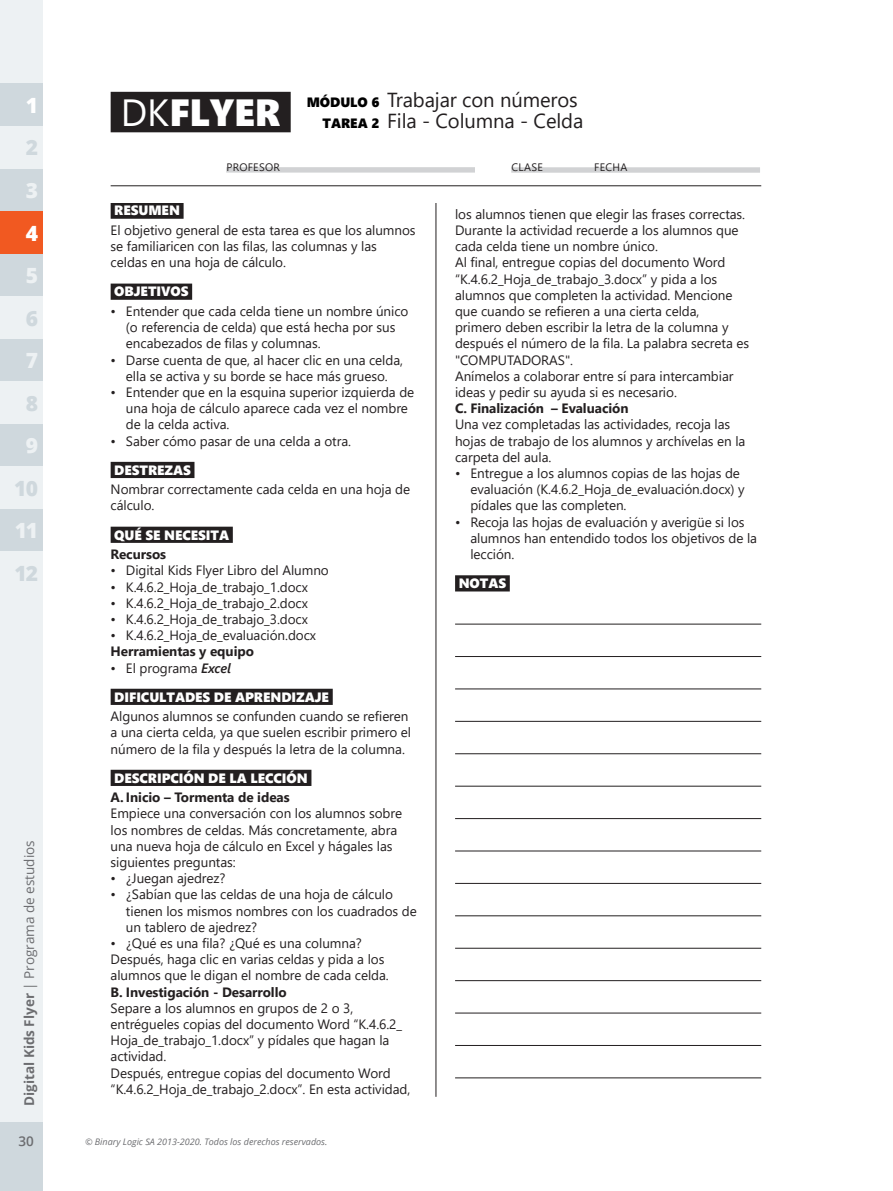
<style>
.page{position:relative;width:893px;height:1191px;background:#fff}
.page>*{position:absolute;margin:0;border:0;box-sizing:border-box;transform-origin:0 0}
.t1{font:37.8px "Segoe UI Black";letter-spacing:-.005em;color:#fff}
.t2{font:800 21px "Open Sans";color:#cfd8dd}
.t3{font:800 21px "Open Sans";color:#edf1f3}
.t4{font:800 21px "Open Sans";color:#fff}
.t5{font:20.25px/21.6px "Segoe UI";letter-spacing:-.005em;color:#231f20;text-align:right}
.t6{font:13.5px/16.2px "Segoe UI";letter-spacing:-.005em;color:#231f20}
.t7{font:700 13.5px "Segoe UI";letter-spacing:-.005em;color:#231f20}
.t8{font:13.5px "Segoe UI Black";letter-spacing:-.005em;color:#fff}
.t9{font:13.5px "Open Sans";color:#6c6d70}
.t10{font:600 13.5px "Open Sans";color:#6c6d70}
.t11{font:10.8px "Segoe UI";letter-spacing:.025em;color:#231f20}
.t12{font:italic 9px "Open Sans";color:#6c6d70}
.s1{font-weight:700}
.s2{font-family:"Segoe UI"}
.s3{font-family:"Segoe UI Black";font-size:13.5px;color:#000}
.s4{font-weight:600;font-style:italic}
</style>
<div class="page">
<hr style="left:436px;top:94px;width:1px;height:1002px;background:#231f20">
<div style="left:111px;top:202px;width:73px;height:17px;background:#231f20"></div>
<div style="left:111px;top:283px;width:81px;height:17px;background:#231f20"></div>
<div style="left:111px;top:462px;width:83px;height:16px;background:#231f20"></div>
<div style="left:111px;top:526px;width:122px;height:17px;background:#231f20"></div>
<div style="left:111px;top:688px;width:222px;height:17px;background:#231f20"></div>
<div style="left:111px;top:769px;width:200px;height:17px;background:#231f20"></div>
<div style="left:455px;top:575px;width:55px;height:16px;background:#231f20"></div>
<hr style="left:455px;top:624px;width:306px;height:1px;background:#231f20">
<hr style="left:455px;top:656px;width:306px;height:1px;background:#231f20">
<hr style="left:455px;top:688px;width:306px;height:1px;background:#231f20">
<hr style="left:455px;top:721px;width:306px;height:1px;background:#231f20">
<hr style="left:455px;top:753px;width:306px;height:1px;background:#231f20">
<hr style="left:455px;top:786px;width:306px;height:1px;background:#231f20">
<hr style="left:455px;top:818px;width:306px;height:1px;background:#231f20">
<hr style="left:455px;top:850px;width:306px;height:1px;background:#231f20">
<hr style="left:455px;top:883px;width:306px;height:1px;background:#231f20">
<hr style="left:455px;top:915px;width:306px;height:1px;background:#231f20">
<hr style="left:455px;top:948px;width:306px;height:1px;background:#231f20">
<hr style="left:455px;top:980px;width:306px;height:1px;background:#231f20">
<hr style="left:455px;top:1012px;width:306px;height:1px;background:#231f20">
<hr style="left:455px;top:1045px;width:306px;height:1px;background:#231f20">
<hr style="left:455px;top:1077px;width:306px;height:1px;background:#231f20">
<div style="left:111px;top:92px;width:180px;height:40px;background:#231f20"></div>
<hr style="left:111px;top:185px;width:650px;height:1px;background:#231f20">
<div style="left:226px;top:167px;width:249px;height:6px;background:#d1d2d4"></div>
<div style="left:511px;top:167px;width:249px;height:6px;background:#d1d2d4"></div>
<div style="left:0;top:0;width:43px;height:1191px;background:#edf1f3"></div>
<div style="left:0;top:84px;width:43px;height:42px;background:#cfd8dd"></div>
<div style="left:0;top:254px;width:43px;height:42px;background:#cfd8dd"></div>
<div style="left:0;top:424px;width:43px;height:42px;background:#cfd8dd"></div>
<div style="left:0;top:169px;width:43px;height:42px;background:#cfd8dd"></div>
<div style="left:0;top:339px;width:43px;height:42px;background:#cfd8dd"></div>
<div style="left:0;top:509px;width:43px;height:42px;background:#cfd8dd"></div>
<div style="left:0;top:1123px;width:43px;height:68px;background:#cfd8dd"></div>
<div style="left:0;top:211px;width:43px;height:43px;background:#f15921"></div>
<h2 class="t4" style="left:26px;top:89px;width:14px">1</h2>
<h2 class="t2" style="left:26px;top:132px;width:14px">2</h2>
<h2 class="t3" style="left:26px;top:174px;width:14px">3</h2>
<h2 class="t4" style="left:26px;top:217px;width:14px">4</h2>
<h2 class="t3" style="left:26px;top:259px;width:14px">5</h2>
<h2 class="t2" style="left:26px;top:302px;width:14px">6</h2>
<h2 class="t3" style="left:26px;top:344px;width:14px">7</h2>
<h2 class="t2" style="left:26px;top:387px;width:14px">8</h2>
<h2 class="t3" style="left:26px;top:429px;width:14px">9</h2>
<h2 class="t2" style="left:14px;top:472px;width:25px">10</h2>
<h2 class="t3" style="left:15px;top:514px;width:25px">11</h2>
<h2 class="t2" style="left:15px;top:557px;width:25px">12</h2>
<p class="t9" style="left:20px;top:1106px;width:267px;rotate:-90deg"><span class="s1">Digital Kids Flyer</span> | Programa de estudios</p>
<h1 class="t1" style="left:121px;top:85px;width:161px"><span class="s2">DK</span>FLYER</h1>
<h3 class="t5" style="left:307px;top:87px;width:278px"><span class="s3">MÓDULO 6</span> Trabajar con números<br><span class="s3">TAREA 2</span> Fila - Columna - Celda</h3>
<p class="t11" style="left:226px;top:157px;width:55px">PROFESOR</p>
<p class="t11" style="left:511px;top:157px;width:33px">CLASE</p>
<p class="t11" style="left:594px;top:157px;width:35px">FECHA</p>
<p class="t8" style="left:114px;top:201px;width:67px">RESUMEN</p>
<p class="t6" style="left:111px;top:221px;width:306px">El objetivo general de esta tarea es que los alumnos se familiaricen con las filas, las columnas y las celdas en una hoja de cálculo.</p>
<p class="t8" style="left:114px;top:282px;width:76px">OBJETIVOS</p>
<p class="t6" style="left:126px;top:302px;width:284px;text-indent:-15px">• Entender que cada celda tiene un nombre único (o referencia de celda) que está hecha por sus encabezados de filas y columnas.</p>
<p class="t6" style="left:111px;top:350px;width:294px;text-align:center">• Darse cuenta de que, al hacer clic en una celda, ella se activa y su borde se hace más grueso.</p>
<p class="t6" style="left:126px;top:383px;width:290px;text-indent:-15px">• Entender que en la esquina superior izquierda de una hoja de cálculo aparece cada vez el nombre de la celda activa.</p>
<p class="t6" style="left:111px;top:431px;width:242px">• Saber cómo pasar de una celda a otra.</p>
<p class="t8" style="left:114px;top:460px;width:78px">DESTREZAS</p>
<p class="t6" style="left:111px;top:480px;width:301px">Nombrar correctamente cada celda en una hoja de cálculo.</p>
<p class="t8" style="left:114px;top:525px;width:116px">QUÉ SE NECESITA</p>
<p class="t7" style="left:111px;top:541px;width:57px">Recursos</p>
<p class="t6" style="left:111px;top:561px;width:220px">• Digital Kids Flyer Libro del Alumno</p>
<p class="t6" style="left:111px;top:577px;width:199px">• K.4.6.2_Hoja_de_trabajo_1.docx</p>
<p class="t6" style="left:111px;top:593px;width:199px">• K.4.6.2_Hoja_de_trabajo_2.docx</p>
<p class="t6" style="left:111px;top:610px;width:199px">• K.4.6.2_Hoja_de_trabajo_3.docx</p>
<p class="t6" style="left:111px;top:626px;width:207px">• K.4.6.2_Hoja_de_evaluación.docx</p>
<p class="t7" style="left:111px;top:639px;width:145px">Herramientas y equipo</p>
<p class="t6" style="left:111px;top:658px;width:122px">• El programa <span class="s4">Excel</span></p>
<p class="t8" style="left:114px;top:687px;width:216px">DIFICULTADES DE APRENDIZAJE</p>
<p class="t6" style="left:111px;top:707px;width:302px">Algunos alumnos se confunden cuando se refieren a una cierta celda, ya que suelen escribir primero el número de la fila y después la letra de la columna.</p>
<p class="t8" style="left:114px;top:768px;width:195px">DESCRIPCIÓN DE LA LECCIÓN</p>
<p class="t7" style="left:111px;top:784px;width:181px">A. Inicio – Tormenta de ideas</p>
<p class="t6" style="left:111px;top:804px;width:293px">Empiece una conversación con los alumnos sobre los nombres de celdas. Más concretamente, abra una nueva hoja de cálculo en Excel y hágales las siguientes preguntas:</p>
<p class="t6" style="left:111px;top:869px;width:116px">• ¿Juegan ajedrez?</p>
<p class="t6" style="left:126px;top:885px;width:292px;text-indent:-15px">• ¿Sabían que las celdas de una hoja de cálculo tienen los mismos nombres con los cuadrados de un tablero de ajedrez?</p>
<p class="t6" style="left:111px;top:934px;width:280px">• ¿Qué es una fila? ¿Qué es una columna?<br>Después, haga clic en varias celdas y pida a los alumnos que le digan el nombre de cada celda.</p>
<p class="t7" style="left:111px;top:979px;width:178px">B. Investigación - Desarrollo</p>
<p class="t6" style="left:111px;top:998px;width:301px">Separe a los alumnos en grupos de 2 o 3, entrégueles copias del documento Word “K.4.6.2_ Hoja_de_trabajo_1.docx” y pídales que hagan la actividad.<br>Después, entregue copias del documento Word “K.4.6.2_Hoja_de_trabajo_2.docx”. En esta actividad,</p>
<p class="t6" style="left:455px;top:205px;width:296px">los alumnos tienen que elegir las frases correctas.<br>Durante la actividad recuerde a los alumnos que cada celda tiene un nombre único.<br>Al final, entregue copias del documento Word “K.4.6.2_Hoja_de_trabajo_3.docx” y pida a los alumnos que completen la actividad. Mencione que cuando se refieren a una cierta celda, primero deben escribir la letra de la columna y después el número de la fila. La palabra secreta es "COMPUTADORAS".<br>Anímelos a colaborar entre sí para intercambiar ideas y pedir su ayuda si es necesario.</p>
<p class="t7" style="left:455px;top:396px;width:175px">C. Finalización – Evaluación</p>
<p class="t6" style="left:455px;top:415px;width:292px">Una vez completadas las actividades, recoja las hojas de trabajo de los alumnos y archívelas en la carpeta del aula.</p>
<p class="t6" style="left:470px;top:464px;width:276px;text-indent:-15px">• Entregue a los alumnos copias de las hojas de evaluación (K.4.6.2_Hoja_de_evaluación.docx) y pídales que las completen.</p>
<p class="t6" style="left:470px;top:512px;width:288px;text-indent:-15px">• Recoja las hojas de evaluación y averigüe si los alumnos han entendido todos los objetivos de la lección.</p>
<p class="t8" style="left:459px;top:573px;width:49px">NOTAS</p>
<p class="t10" style="left:18px;top:1131px;width:17px">30</p>
<p class="t12" style="left:85px;top:1135px;width:244px">© Binary Logic SA 2013-2020. Todos los derechos reservados.</p>
</div>
